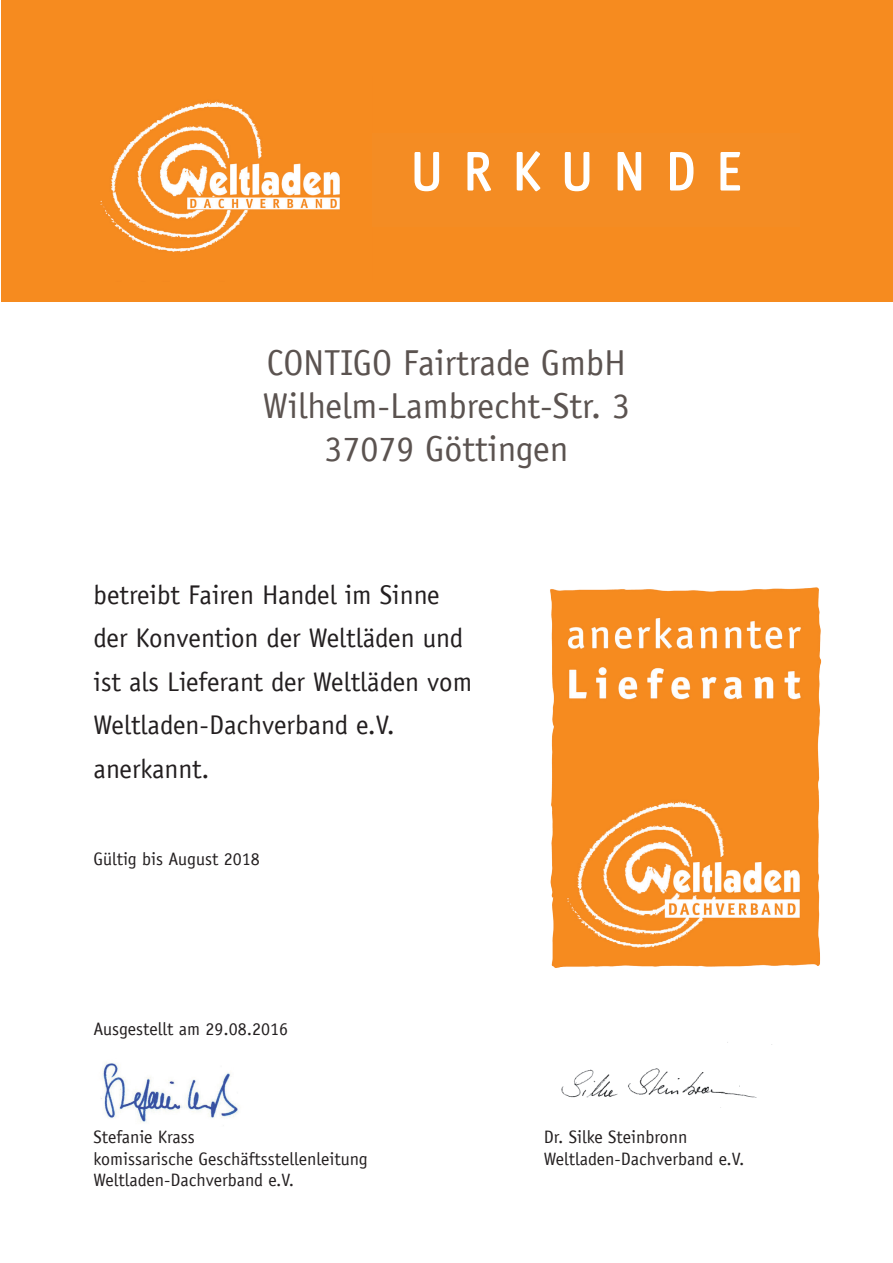
<style>
.page{position:relative;width:893px;height:1263px;background:#fff}
.page>*{position:absolute;margin:0;border:0;box-sizing:border-box;transform-origin:0 0}
.t1{font:54px "Officina Sans";letter-spacing:.385em;color:#fff}
.t2{font:36px/43.2px "Officina Sans";color:#5b5350;text-align:center}
.t3{font:27px/43.5px "Officina Sans";color:#231f20}
.t4{font:18px/21.6px "Officina Sans";color:#231f20}
</style>
<div class="page">
<div style="left:1px;top:1px;width:891px;height:301px;background:#f68b1f"></div>
<img style="left:100px;top:101px;width:240px;height:152px">
<div style="left:373px;top:133px;width:427px;height:94px;background:#f48c23"></div>
<svg style="left:414px;top:152px;width:26px;height:40px"></svg>
<svg style="left:467px;top:152px;width:24px;height:39px"></svg>
<svg style="left:516px;top:151px;width:25px;height:41px"></svg>
<svg style="left:564px;top:152px;width:26px;height:40px"></svg>
<svg style="left:617px;top:152px;width:25px;height:39px"></svg>
<svg style="left:670px;top:152px;width:24px;height:39px"></svg>
<svg style="left:720px;top:152px;width:21px;height:39px"></svg>
<img style="left:550px;top:587px;width:272px;height:381px">
<img style="left:561px;top:1042px;width:211px;height:66px">
<img style="left:101px;top:1062px;width:138px;height:60px">
<h1 class="t1" style="left:411px;top:140px;width:332px">URKUNDE</h1>
<h2 class="t2" style="left:263px;top:341px;width:369px">CONTIGO Fairtrade GmbH<br>Wilhelm-Lambrecht-Str. 3<br>37079 Göttingen</h2>
<h3 class="t3" style="left:94px;top:573px;width:380px">betreibt Fairen Handel im Sinne der Konvention der Weltläden und ist als Lieferant der Weltläden vom<br>Weltladen-Dachverband e.V. anerkannt.</h3>
<p class="t4" style="left:94px;top:848px;width:168px">Gültig bis August 2018</p>
<p class="t4" style="left:94px;top:1018px;width:196px">Ausgestellt am 29.08.2016</p>
<p class="t4" style="left:94px;top:1126px;width:276px">Stefanie Krass<br>komissarische Geschäftsstellenleitung<br>Weltladen-Dachverband e.V.</p>
<p class="t4" style="left:544px;top:1126px;width:202px">Dr. Silke Steinbronn<br>Weltladen-Dachverband e.V.</p>
</div>
